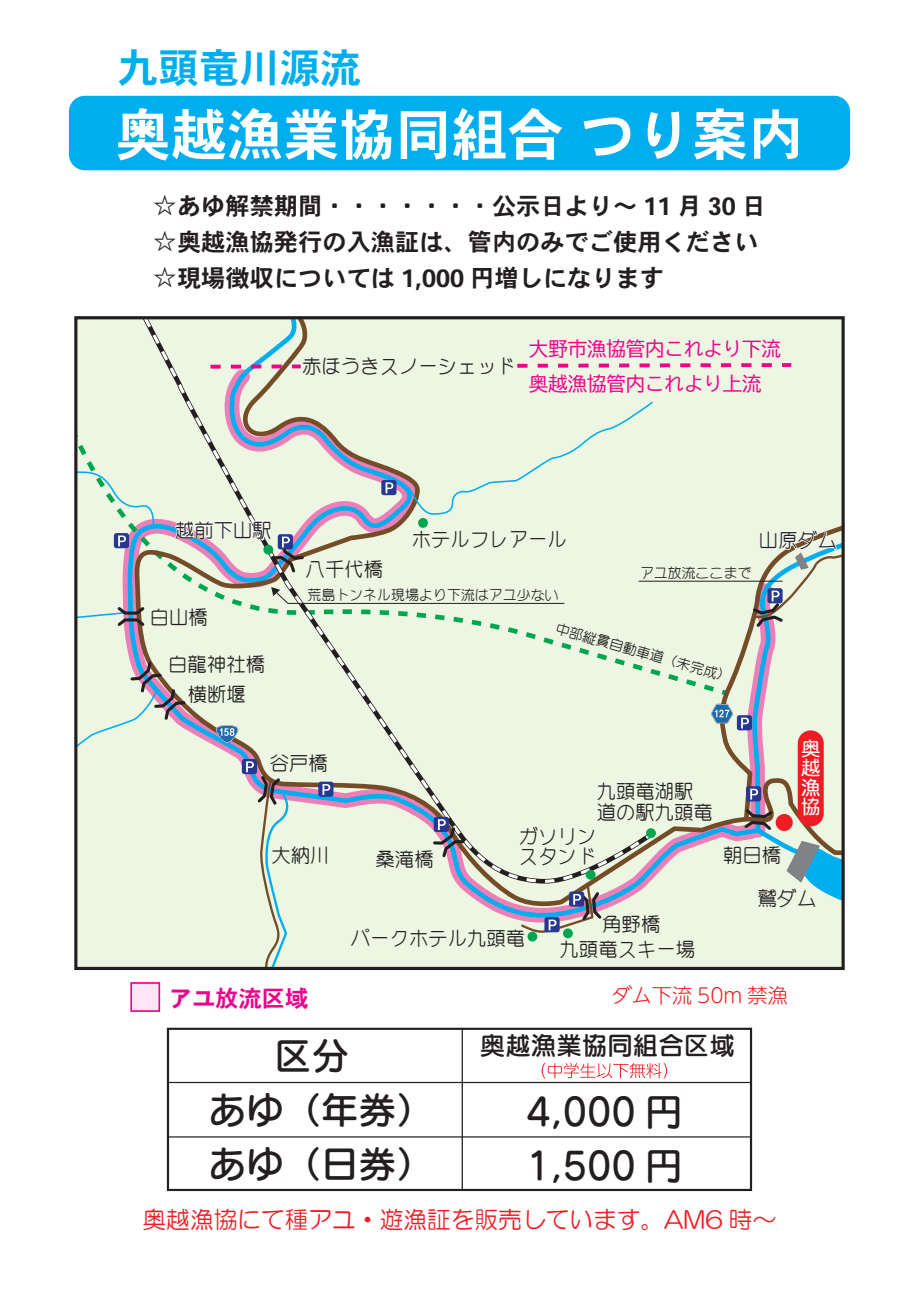
<style>
.page{position:relative;width:919px;height:1289px;background:#fff}
.page>*{position:absolute;margin:0;border:0;box-sizing:border-box;transform-origin:0 0}
.t1{font:56.1px "Heisei Kaku Go Std W7";color:#fff}
.t2{font:40.5px "Heisei Kaku Go Std W7";color:#00aeef}
.t3{font:37.5px/54px "Seurat Pro N DB";color:#231f20;text-align:center}
.t4{font:25.5px "Seurat Pro N DB";color:#231f20}
.t5{font:24.15px/36px "Heisei Kaku Go Std W7";color:#231f20}
.t6{font:23.7px "HG Maru Gothic MPRO";color:#ee1d23}
.t7{font:23.1px "Heisei Kaku Go Std W7";color:#ed028c}
.t8{font:300 20.1px "UD Shin M Go Pr 6 N";color:#ee1d23}
.t9{font:19.35px/20.9px "Yenti EG4 Medium SJIS";color:#231f20}
.t10{font:19.35px "BIZ UD Gothic";color:#ed028c}
.t11{font:19.35px/19.4px "Heisei Maru Go Std W4";color:#fff;text-align:justify}
.t12{font:13.95px "Yenti EG4 Medium SJIS";color:#231f20}
</style>
<div class="page">
<div style="left:69px;top:96px;width:781px;height:74px;background:#00aeef;border-radius:16px"></div>
<div style="left:130px;top:982px;width:30px;height:29px;background:#fde6f3"></div>
<div style="left:130px;top:982px;width:30px;height:29px;border:2px solid #ed028c"></div>
<svg style="left:541px;top:1062px;width:126px;height:16px"></svg>
<div style="left:167px;top:1027px;width:585px;height:163px;border:2px solid #231f20"></div>
<hr style="left:168px;top:1081px;width:583px;height:2px;background:#231f20">
<hr style="left:168px;top:1136px;width:583px;height:1px;background:#231f20">
<hr style="left:461px;top:1028px;width:2px;height:161px;background:#231f20">
<div style="left:78px;top:372px;width:32px;height:232px;background:#edf6e2"></div>
<div style="left:131px;top:320px;width:709px;height:646px;background:#edf6e2"></div>
<div style="left:110px;top:320px;width:544px;height:565px;background:#edf6e2"></div>
<svg style="left:643px;top:832px;width:10px;height:10px"></svg>
<svg style="left:122px;top:320px;width:521px;height:564px;background:#e4ecdb"></svg>
<div style="left:405px;top:401px;width:248px;height:114px;background:#edf6e2"></div>
<svg style="left:78px;top:604px;width:109px;height:213px;background:#dee5d8"></svg>
<div style="left:646px;top:828px;width:9px;height:10px;background:#00a54f;border-radius:50%"></div>
<svg style="left:585px;top:869px;width:10px;height:10px"></svg>
<div style="left:418px;top:518px;width:10px;height:10px;background:#00a54f;border-radius:50%"></div>
<div style="left:318px;top:781px;width:15px;height:15px;background:#283890;border-radius:3px"></div>
<svg style="left:322px;top:784px;width:8px;height:11px"></svg>
<div style="left:433px;top:816px;width:16px;height:16px;background:#283890;border-radius:3px"></div>
<svg style="left:431px;top:819px;width:35px;height:40px"></svg>
<svg style="left:520px;top:884px;width:84px;height:65px;background:#b8bebd"></svg>
<div style="left:736px;top:715px;width:16px;height:15px;background:#283890;border-radius:3px"></div>
<svg style="left:741px;top:381px;width:99px;height:585px;background:#d8e2d6"></svg>
<div style="left:381px;top:480px;width:15px;height:15px;background:#283890;border-radius:3px"></div>
<svg style="left:385px;top:482px;width:8px;height:11px"></svg>
<svg style="left:215px;top:724px;width:24px;height:18px"></svg>
<svg style="left:709px;top:686px;width:25px;height:38px"></svg>
<svg style="left:174px;top:482px;width:131px;height:93px;background:#d7dcd5"></svg>
<div style="left:114px;top:533px;width:15px;height:15px;background:#283890;border-radius:3px"></div>
<svg style="left:118px;top:535px;width:8px;height:11px"></svg>
<div style="left:242px;top:759px;width:15px;height:15px;background:#283890;border-radius:3px"></div>
<svg style="left:246px;top:761px;width:45px;height:205px;background:#cfdbcf"></svg>
<div style="left:797px;top:730px;width:26px;height:96px;background:#ee1d23;border-radius:13px"></div>
<svg style="left:513px;top:361px;width:282px;height:8px;background:#edbacc"></svg>
<svg style="left:210px;top:364px;width:91px;height:4px"></svg>
<hr style="left:638px;top:580px;width:144px;height:1px;background:#231f20">
<svg style="left:271px;top:587px;width:294px;height:17px;background:#dde5d2"></svg>
<div style="left:74px;top:316px;width:770px;height:654px;border:3px solid #231f20"></div>
<h2 class="t2" style="left:118px;top:44px;width:245px">九頭竜川源流</h2>
<h1 class="t1" style="left:115px;top:101px;width:690px">奥越漁業協同組合 つり案内</h1>
<p class="t5" style="left:153px;top:188px;width:614px">☆あゆ解禁期間・・・・・・・公示日より～ 11 月 30 日☆奥越漁協発行の入漁証は、管内のみでご使用ください☆現場徴収については 1,000 円増しになります</p>
<p class="t9" style="left:302px;top:355px;width:215px">赤ほうきスノーシェッド</p>
<p class="t10" style="left:529px;top:338px;width:253px">大野市漁協管内これより下流</p>
<p class="t10" style="left:529px;top:374px;width:234px">奥越漁協管内これより上流</p>
<p class="t9" style="left:175px;top:519px;width:98px">越前下山駅</p>
<p class="t9" style="left:150px;top:607px;width:60px">白山橋</p>
<p class="t9" style="left:168px;top:653px;width:98px">白龍神社橋</p>
<p class="t9" style="left:188px;top:683px;width:60px">横断堰</p>
<p class="t9" style="left:412px;top:529px;width:156px">ホテルフレアール</p>
<p class="t9" style="left:305px;top:558px;width:79px">八千代橋</p>
<p class="t12" style="left:307px;top:588px;width:253px">荒島トンネル現場より下流はアユ少ない</p>
<p class="t12" style="left:640px;top:566px;width:113px">アユ放流ここまで</p>
<p class="t12" style="left:558px;top:621px;width:183px;rotate:16deg">中部縦貫自動車道（未完成）</p>
<p class="t9" style="left:759px;top:530px;width:79px">山原ダム</p>
<p class="t9" style="left:270px;top:753px;width:60px">谷戸橋</p>
<p class="t9" style="left:271px;top:845px;width:60px">大納川</p>
<p class="t9" style="left:375px;top:848px;width:60px">桑滝橋</p>
<p class="t9" style="left:596px;top:780px;width:118px">九頭竜湖駅道の駅九頭竜</p>
<p class="t9" style="left:519px;top:825px;width:79px">ガソリンスタンド</p>
<p class="t9" style="left:351px;top:928px;width:176px">パークホテル九頭竜</p>
<p class="t9" style="left:602px;top:914px;width:60px">角野橋</p>
<p class="t9" style="left:559px;top:938px;width:137px">九頭竜スキー場</p>
<p class="t11" style="left:801px;top:739px;width:20px">奥越漁協</p>
<p class="t9" style="left:757px;top:834px;width:60px;line-height:42.5px;text-indent:-35px">朝日橋<br>鷲ダム</p>
<p class="t7" style="left:169px;top:984px;width:140px">アユ放流区域</p>
<p class="t8" style="left:611px;top:978px;width:177px">ダム下流 50m 禁漁</p>
<h3 class="t3" style="left:209px;top:1027px;width:226px">区分<br>あゆ（年券）あゆ（日券）</h3>
<h3 class="t4" style="left:480px;top:1028px;width:256px">奥越漁業協同組合区域</h3>
<h3 class="t3" style="left:526px;top:1083px;width:158px;text-align:left">4,000 円<br>1,500 円</h3>
<p class="t6" style="left:142px;top:1207px;width:635px">奥越漁協にて種アユ・遊漁証を販売しています。AM6 時～</p>
</div>
